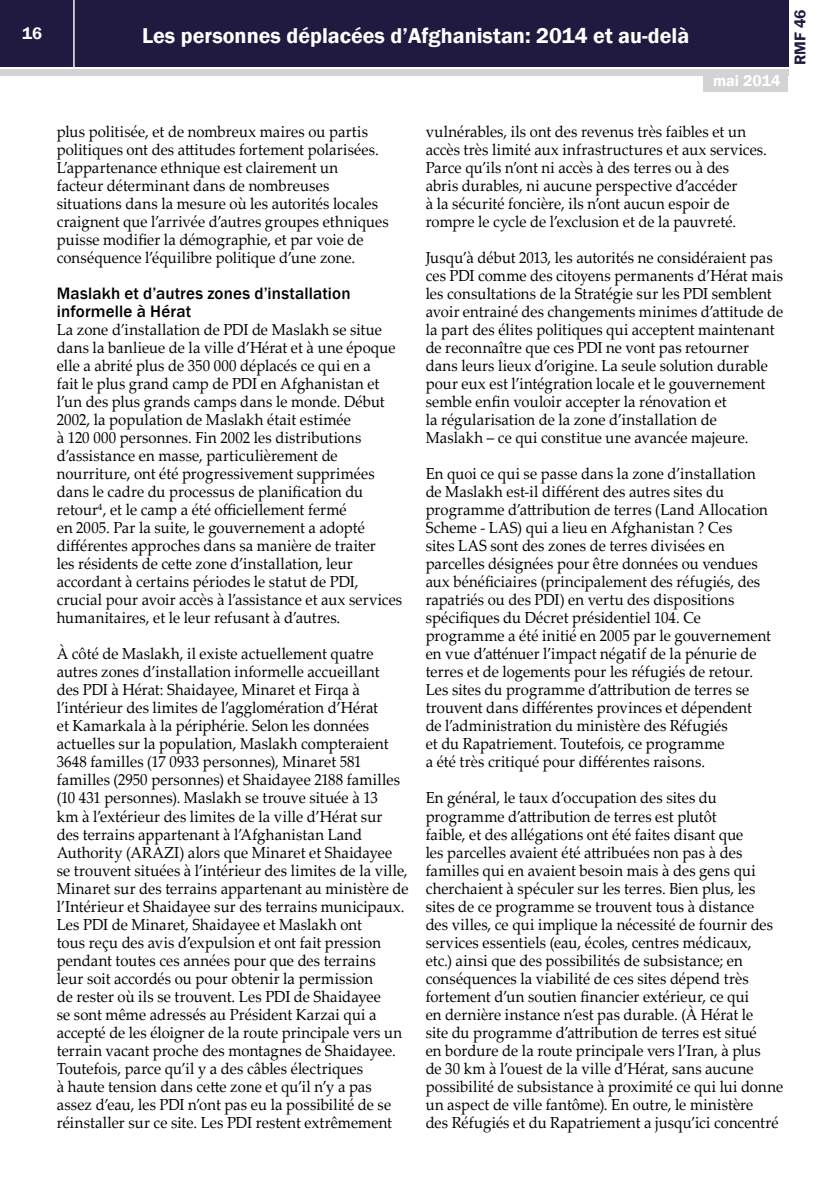
<style>
.page{position:relative;width:840px;height:1191px;background:#fff}
.page>*{position:absolute;margin:0;border:0;box-sizing:border-box;transform-origin:0 0}
.t1{font:600 22px "Franklin Gothic";color:#fff}
.t2{font:500 17px/18px "Franklin Gothic";letter-spacing:.01em;color:#000}
.t3{font:600 17px "Franklin Gothic";color:#fff}
.t4{font:16px/18px "Palatino Linotype";letter-spacing:.005em;color:#000;scale:.93 1}
.t5{font:600 16px "Franklin Gothic";color:#fff}
.t6{font:600 16px "Franklin Gothic";color:#211a40}
</style>
<div class="page">
<div style="left:0;top:0;width:787px;height:66px;background:#211a40"></div>
<div style="left:0;top:69px;width:787px;height:6px;background:#d1d3d4"></div>
<hr style="left:73px;top:0;width:2px;height:67px;background:#fff">
<div style="left:703px;top:74px;width:84px;height:18px;background:#d1d3d4"></div>
<p class="t3" style="left:22px;top:23px;width:21px">16</p>
<h1 class="t1" style="left:142px;top:22px;width:548px">Les personnes déplacées d’Afghanistan: 2014 et au-delà</h1>
<p class="t5" style="left:712px;top:71px;width:69px">mai 2014</p>
<p class="t6" style="left:789px;top:65px;width:57px;rotate:-90deg">RMF 46</p>
<p class="t4" style="left:57px;top:122px;width:358px">plus politisée, et de nombreux maires ou partis politiques ont des attitudes fortement polarisées.<br>L’appartenance ethnique est clairement un facteur déterminant dans de nombreuses situations dans la mesure où les autorités locales craignent que l’arrivée d’autres groupes ethniques puisse modifier la démographie, et par voie de conséquence l’équilibre politique d’une zone.</p>
<p class="t2" style="left:57px;top:285px;width:295px">Maslakh et d’autres zones d’installation informelle à Hérat</p>
<p class="t4" style="left:57px;top:320px;width:373px">La zone d’installation de PDI de Maslakh se situe dans la banlieue de la ville d’Hérat et à une époque elle a abrité plus de 350 000 déplacés ce qui en a<br>fait le plus grand camp de PDI en Afghanistan et l’un des plus grands camps dans le monde. Début 2002, la population de Maslakh était estimée<br>à 120 000 personnes. Fin 2002 les distributions d’assistance en masse, particulièrement de nourriture, ont été progressivement supprimées dans le cadre du processus de planification du retour<sup>4</sup>, et le camp a été officiellement fermé<br>en 2005. Par la suite, le gouvernement a adopté différentes approches dans sa manière de traiter<br>les résidents de cette zone d’installation, leur accordant à certains périodes le statut de PDI, crucial pour avoir accès à l’assistance et aux services humanitaires, et le leur refusant à d’autres.</p>
<p class="t4" style="left:57px;top:644px;width:379px">À côté de Maslakh, il existe actuellement quatre autres zones d’installation informelle accueillant<br>des PDI à Hérat: Shaidayee, Minaret et Firqa à l’intérieur des limites de l’agglomération d’Hérat<br>et Kamarkala à la périphérie. Selon les données actuelles sur la population, Maslakh compteraient 3648 familles (17 0933 personnes), Minaret 581 familles (2950 personnes) et Shaidayee 2188 familles (10 431 personnes). Maslakh se trouve située à 13<br>km à l’extérieur des limites de la ville d’Hérat sur des terrains appartenant à l’Afghanistan Land Authority (ARAZI) alors que Minaret et Shaidayee se trouvent situées à l’intérieur des limites de la ville, Minaret sur des terrains appartenant au ministère de l’Intérieur et Shaidayee sur des terrains municipaux.<br>Les PDI de Minaret, Shaidayee et Maslakh ont<br>tous reçu des avis d’expulsion et ont fait pression pendant toutes ces années pour que des terrains<br>leur soit accordés ou pour obtenir la permission<br>de rester où ils se trouvent. Les PDI de Shaidayee<br>se sont même adressés au Président Karzai qui a accepté de les éloigner de la route principale vers un terrain vacant proche des montagnes de Shaidayee.<br>Toutefois, parce qu’il y a des câbles électriques<br>à haute tension dans cette zone et qu’il n’y a pas assez d’eau, les PDI n’ont pas eu la possibilité de se réinstaller sur ce site. Les PDI restent extrêmement</p>
<p class="t4" style="left:425px;top:122px;width:368px">vulnérables, ils ont des revenus très faibles et un accès très limité aux infrastructures et aux services.<br>Parce qu’ils n’ont ni accès à des terres ou à des<br>abris durables, ni aucune perspective d’accéder<br>à la sécurité foncière, ils n’ont aucun espoir de rompre le cycle de l’exclusion et de la pauvreté.</p>
<p class="t4" style="left:425px;top:248px;width:386px">Jusqu’à début 2013, les autorités ne considéraient pas ces PDI comme des citoyens permanents d’Hérat mais les consultations de la Stratégie sur les PDI semblent avoir entrainé des changements minimes d’attitude de la part des élites politiques qui acceptent maintenant de reconnaître que ces PDI ne vont pas retourner dans leurs lieux d’origine. La seule solution durable pour eux est l’intégration locale et le gouvernement semble enfin vouloir accepter la rénovation et<br>la régularisation de la zone d’installation de<br>Maslakh – ce qui constitue une avancée majeure.</p>
<p class="t4" style="left:425px;top:464px;width:372px">En quoi ce qui se passe dans la zone d’installation de Maslakh est-il différent des autres sites du programme d’attribution de terres (Land Allocation Scheme - LAS) qui a lieu en Afghanistan ? Ces<br>sites LAS sont des zones de terres divisées en parcelles désignées pour être données ou vendues aux bénéficiaires (principalement des réfugiés, des rapatriés ou des PDI) en vertu des dispositions spécifiques du Décret présidentiel 104. Ce programme a été initié en 2005 par le gouvernement en vue d’atténuer l’impact négatif de la pénurie de terres et de logements pour les réfugiés de retour.<br>Les sites du programme d’attribution de terres se trouvent dans différentes provinces et dépendent de l’administration du ministère des Réfugiés<br>et du Rapatriement. Toutefois, ce programme<br>a été très critiqué pour différentes raisons.</p>
<p class="t4" style="left:425px;top:788px;width:385px">En général, le taux d’occupation des sites du programme d’attribution de terres est plutôt<br>faible, et des allégations ont été faites disant que<br>les parcelles avaient été attribuées non pas à des familles qui en avaient besoin mais à des gens qui cherchaient à spéculer sur les terres. Bien plus, les sites de ce programme se trouvent tous à distance<br>des villes, ce qui implique la nécessité de fournir des services essentiels (eau, écoles, centres médicaux,<br>etc.) ainsi que des possibilités de subsistance; en conséquences la viabilité de ces sites dépend très fortement d’un soutien financier extérieur, ce qui<br>en dernière instance n’est pas durable. (À Hérat le<br>site du programme d’attribution de terres est situé<br>en bordure de la route principale vers l’Iran, à plus<br>de 30 km à l’ouest de la ville d’Hérat, sans aucune possibilité de subsistance à proximité ce qui lui donne un aspect de ville fantôme). En outre, le ministère<br>des Réfugiés et du Rapatriement a jusqu’ici concentré</p>
</div>
